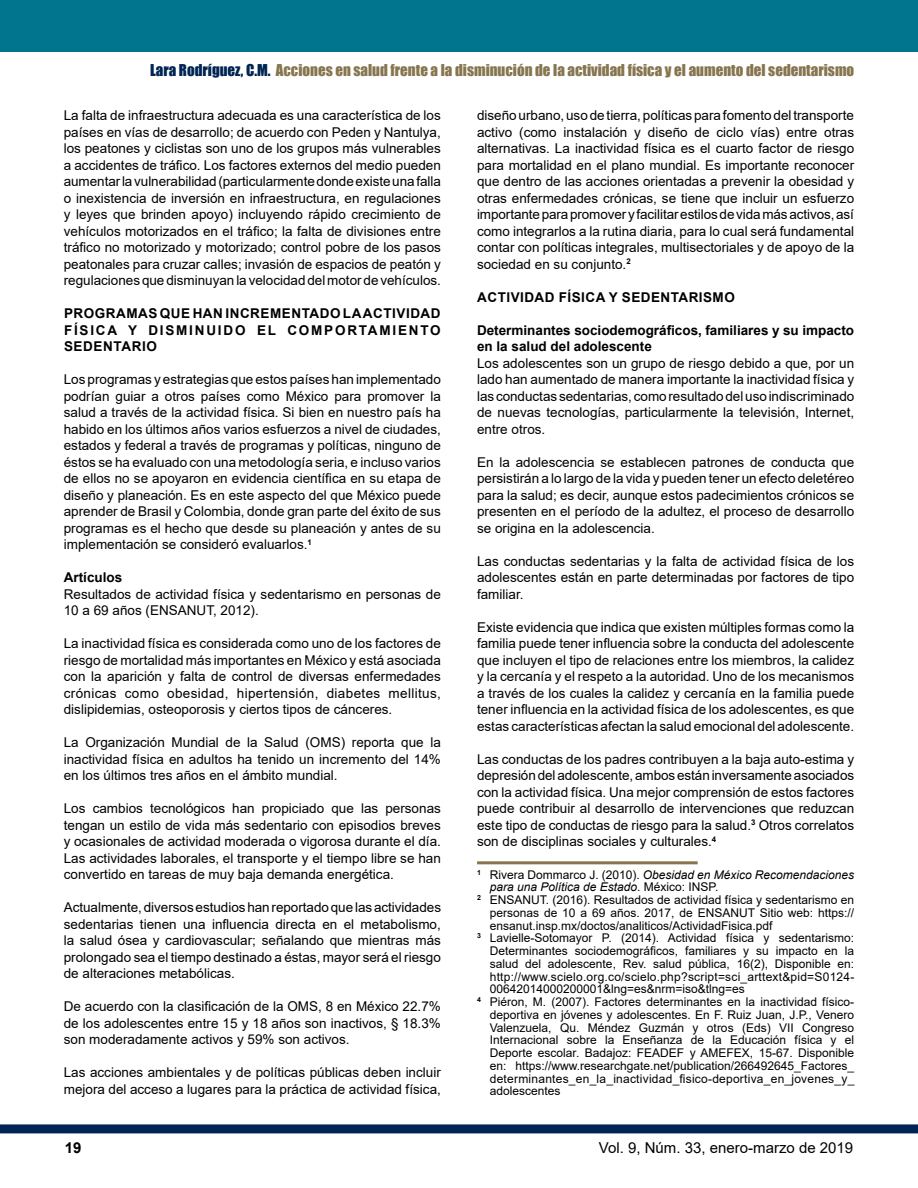
<style>
.page{position:relative;width:918px;height:1188px;background:#fff}
.page>*{position:absolute;margin:0;border:0;box-sizing:border-box;transform-origin:0 0}
.t1{font:15px "Impact";color:#86754f}
.t2{font:15px "Arial";color:#000}
.t3{font:700 15px "Arial";color:#000}
.t4{font:13.5px/16.5px "Arial";color:#000;text-align:justify}
.t5{font:700 13.5px/16.5px "Arial";color:#000}
.t6{font:12px "Arial";color:#000}
.t7{font:12px "Arial";letter-spacing:.02em;color:#000}
.t8{font:italic 12px "Arial";color:#000}
.s1{color:#002453}
.s2{font-style:normal}
</style>
<div class="page">
<div style="left:0;top:1124px;width:918px;height:9px;background:#002453"></div>
<hr style="left:477px;top:861px;width:221px;height:3px;background:#86754f">
<div style="left:0;top:0;width:918px;height:51px;background:#00758d"></div>
<p class="t1" style="left:150px;top:59px;width:706px"><span class="s1">Lara Rodríguez, C.M.</span> Acciones en salud frente a la disminución de la actividad física y el aumento del sedentarismo</p>
<p class="t4" style="left:64px;top:107px;width:379px">La falta de infraestructura adecuada es una característica de los países en vías de desarrollo; de acuerdo con Peden y Nantulya, los peatones y ciclistas son uno de los grupos más vulnerables a accidentes de tráfico. Los factores externos del medio pueden aumentar la vulnerabilidad (particularmente donde existe una falla o inexistencia de inversión en infraestructura, en regulaciones y leyes que brinden apoyo) incluyendo rápido crecimiento de vehículos motorizados en el tráfico; la falta de divisiones entre tráfico no motorizado y motorizado; control pobre de los pasos peatonales para cruzar calles; invasión de espacios de peatón y regulaciones que disminuyan la velocidad del motor de vehículos.</p>
<p class="t5" style="left:64px;top:305px;width:21px">PROGRAMAS</p>
<p class="t5" style="left:160px;top:305px;width:76px">QUE HAN INCREMENTADO</p>
<p class="t5" style="left:343px;top:305px;width:30px">LA ACTIVIDAD</p>
<p class="t5" style="left:64px;top:322px;width:26px">FÍSICA</p>
<p class="t5" style="left:128px;top:322px;width:31px">Y DISMINUIDO</p>
<p class="t5" style="left:257px;top:322px;width:10px">EL</p>
<p class="t5" style="left:287px;top:322px;width:12px">COMPORTAMIENTO</p>
<p class="t5" style="left:64px;top:338px;width:11px">SEDENTARIO</p>
<p class="t4" style="left:64px;top:371px;width:379px">Los programas y estrategias que estos países han implementado podrían guiar a otros países como México para promover la salud a través de la actividad física. Si bien en nuestro país ha habido en los últimos años varios esfuerzos a nivel de ciudades, estados y federal a través de programas y políticas, ninguno de éstos se ha evaluado con una metodología seria, e incluso varios de ellos no se apoyaron en evidencia científica en su etapa de diseño y planeación. Es en este aspecto del que México puede aprender de Brasil y Colombia, donde gran parte del éxito de sus programas es el hecho que desde su planeación y antes de su implementación se consideró evaluarlos.<sup>1</sup></p>
<p class="t5" style="left:64px;top:569px;width:60px">ARTÍCULOS</p>
<p class="t4" style="left:64px;top:586px;width:379px">Resultados de actividad física y sedentarismo en personas de<br>10 a 69 años (ENSANUT, 2012).</p>
<p class="t4" style="left:64px;top:635px;width:379px">La inactividad física es considerada como uno de los factores de riesgo de mortalidad más importantes en México y está asociada con la aparición y falta de control de diversas enfermedades crónicas como obesidad, hipertensión, diabetes mellitus, dislipidemias, osteoporosis y ciertos tipos de cánceres.</p>
<p class="t4" style="left:64px;top:734px;width:379px">La Organización Mundial de la Salud (OMS) reporta que la inactividad física en adultos ha tenido un incremento del 14% en los últimos tres años en el ámbito mundial.</p>
<p class="t4" style="left:64px;top:800px;width:379px">Los cambios tecnológicos han propiciado que las personas tengan un estilo de vida más sedentario con episodios breves y ocasionales de actividad moderada o vigorosa durante el día.<br>Las actividades laborales, el transporte y el tiempo libre se han convertido en tareas de muy baja demanda energética.</p>
<p class="t4" style="left:64px;top:899px;width:379px">Actualmente, diversos estudios han reportado que las actividades sedentarias tienen una influencia directa en el metabolismo, la salud ósea y cardiovascular; señalando que mientras más prolongado sea el tiempo destinado a éstas, mayor será el riesgo de alteraciones metabólicas.</p>
<p class="t4" style="left:64px;top:998px;width:379px">De acuerdo con la clasificación de la OMS, 8 en México 22.7% de los adolescentes entre 15 y 18 años son inactivos, § 18.3% son moderadamente activos y 59% son activos.</p>
<p class="t4" style="left:64px;top:1064px;width:379px">Las acciones ambientales y de políticas públicas deben incluir mejora del acceso a lugares para la práctica de actividad física,</p>
<p class="t4" style="left:477px;top:107px;width:379px">diseño urbano, uso de tierra, políticas para fomento del transporte activo (como instalación y diseño de ciclo vías) entre otras alternativas. La inactividad física es el cuarto factor de riesgo para mortalidad en el plano mundial. Es importante reconocer que dentro de las acciones orientadas a prevenir la obesidad y otras enfermedades crónicas, se tiene que incluir un esfuerzo importante para promover y facilitar estilos de vida más activos, así como integrarlos a la rutina diaria, para lo cual será fundamental contar con políticas integrales, multisectoriales y de apoyo de la sociedad en su conjunto.<sup>2</sup></p>
<p class="t5" style="left:477px;top:289px;width:20px">ACTIVIDAD</p>
<p class="t5" style="left:559px;top:289px;width:23px">FÍSICA</p>
<p class="t5" style="left:609px;top:289px;width:24px">Y SEDENTARISMO</p>
<p class="t5" style="left:477px;top:322px;width:379px">DETERMINANTES SOCIODEMOGRÁFICOS, FAMILIARES Y SU IMPACTO<br>EN LA SALUD DEL ADOLESCENTE</p>
<p class="t4" style="left:477px;top:355px;width:379px">Los adolescentes son un grupo de riesgo debido a que, por un lado han aumentado de manera importante la inactividad física y las conductas sedentarias, como resultado del uso indiscriminado de nuevas tecnologías, particularmente la televisión, Internet, entre otros.</p>
<p class="t4" style="left:477px;top:454px;width:379px">En la adolescencia se establecen patrones de conducta que persistirán a lo largo de la vida y pueden tener un efecto deletéreo para la salud; es decir, aunque estos padecimientos crónicos se presenten en el período de la adultez, el proceso de desarrollo se origina en la adolescencia.</p>
<p class="t4" style="left:477px;top:553px;width:379px">Las conductas sedentarias y la falta de actividad física de los adolescentes están en parte determinadas por factores de tipo familiar.</p>
<p class="t4" style="left:477px;top:619px;width:379px">Existe evidencia que indica que existen múltiples formas como la familia puede tener influencia sobre la conducta del adolescente que incluyen el tipo de relaciones entre los miembros, la calidez y la cercanía y el respeto a la autoridad. Uno de los mecanismos a través de los cuales la calidez y cercanía en la familia puede tener influencia en la actividad física de los adolescentes, es que estas características afectan la salud emocional del adolescente.</p>
<p class="t4" style="left:477px;top:751px;width:379px">Las conductas de los padres contribuyen a la baja auto-estima y depresión del adolescente, ambos están inversamente asociados con la actividad física. Una mejor comprensión de estos factores puede contribuir al desarrollo de intervenciones que reduzcan este tipo de conductas de riesgo para la salud.<sup>3</sup> Otros correlatos son de disciplinas sociales y culturales.<sup>4</sup></p>
<p class="t8" style="left:477px;top:867px;width:379px"><sup>1</sup> <span class="s2">Rivera Dommarco J. (2010).</span> Obesidad en México Recomendaciones</p>
<p class="t8" style="left:490px;top:879px;width:230px">para una Política de Estado<span class="s2">. México: INSP.</span></p>
<p class="t6" style="left:477px;top:892px;width:379px"><sup>2</sup> ENSANUT. (2016). Resultados de actividad física y sedentarismo en</p>
<p class="t6" style="left:490px;top:904px;width:366px">personas de 10 a 69 años. 2017, de ENSANUT Sitio web: https://</p>
<p class="t6" style="left:490px;top:917px;width:284px">ensanut.insp.mx/doctos/analiticos/ActividadFisica.pdf</p>
<p class="t6" style="left:477px;top:930px;width:379px"><sup>3</sup> Lavielle-Sotomayor P. (2014). Actividad física y sedentarismo:</p>
<p class="t6" style="left:490px;top:943px;width:366px">Determinantes sociodemográficos, familiares y su impacto en la</p>
<p class="t6" style="left:490px;top:955px;width:366px">salud del adolescente, Rev. salud pública, 16(2), Disponible en:</p>
<p class="t7" style="left:490px;top:968px;width:366px">http://www.scielo.org.co/scielo.php?script=sci_arttext&amp;pid=S0124-</p>
<p class="t6" style="left:490px;top:981px;width:257px">00642014000200001&amp;lng=es&amp;nrm=iso&amp;tlng=es</p>
<p class="t6" style="left:477px;top:994px;width:379px"><sup>4</sup> Piéron, M. (2007). Factores determinantes en la inactividad físico-</p>
<p class="t6" style="left:490px;top:1006px;width:366px">deportiva en jóvenes y adolescentes. En F. Ruiz Juan, J.P., Venero</p>
<p class="t6" style="left:490px;top:1019px;width:366px">Valenzuela, Qu. Méndez Guzmán y otros (Eds) VII Congreso</p>
<p class="t6" style="left:490px;top:1032px;width:366px">Internacional sobre la Enseñanza de la Educación física y el</p>
<p class="t6" style="left:490px;top:1045px;width:366px">Deporte escolar. Badajoz: FEADEF y AMEFEX, 15-67. Disponible</p>
<p class="t6" style="left:490px;top:1057px;width:366px">en: https://www.researchgate.net/publication/266492645_Factores_</p>
<p class="t7" style="left:490px;top:1070px;width:366px">determinantes_en_la_inactividad_fisico-deportiva_en_jovenes_y_</p>
<p class="t6" style="left:490px;top:1083px;width:72px">adolescentes</p>
<p class="t3" style="left:65px;top:1137px;width:18px">19</p>
<p class="t2" style="left:599px;top:1137px;width:256px">Vol. 9, Núm. 33, enero-marzo de 2019</p>
</div>
